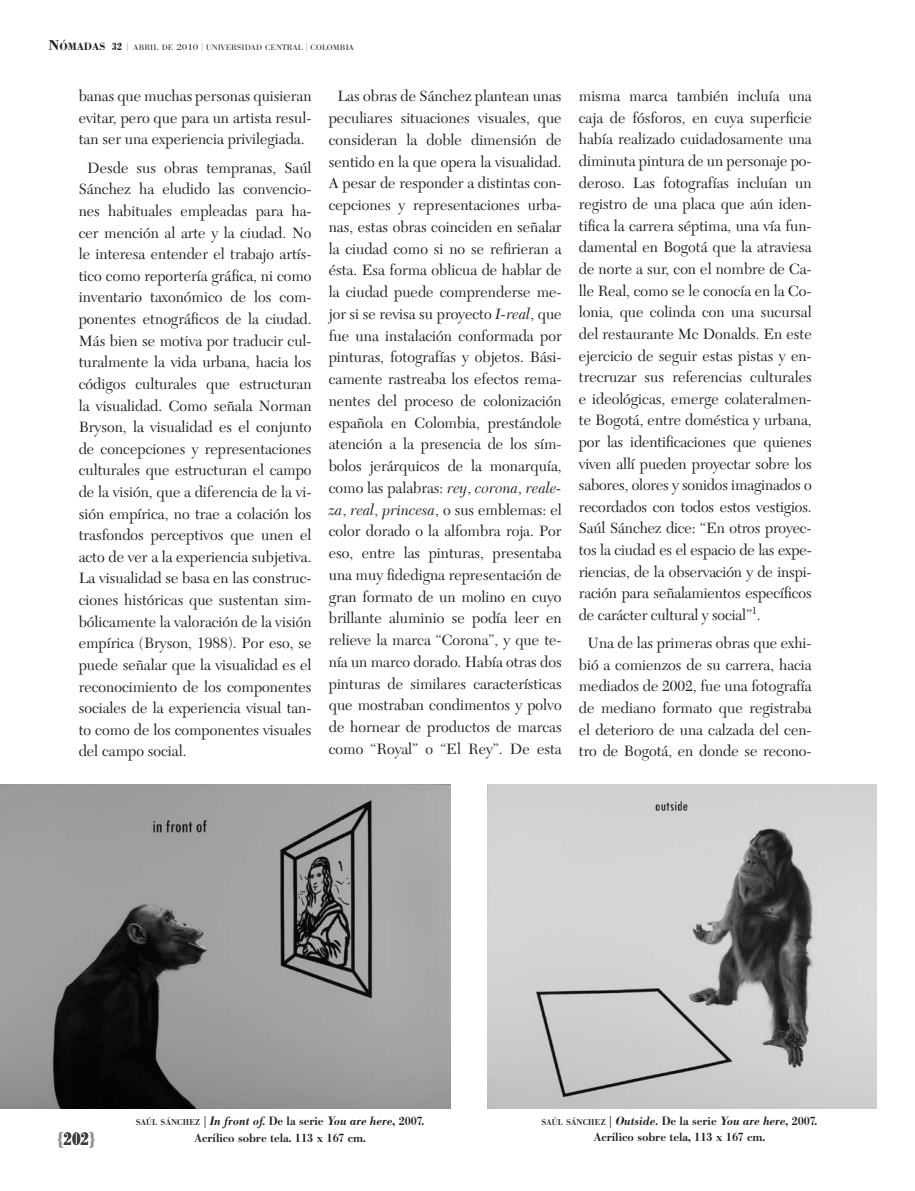
<style>
.page{position:relative;width:915px;height:1191px;background:#fff}
.page>*{position:absolute;margin:0;border:0;box-sizing:border-box;transform-origin:0 0}
.t1{font:700 condensed 18px "Bodoni BE";color:#3e3e3f}
.t2{font:15.6px/21.6px "New Caledonia";color:#231f20;text-align:justify}
.t3{font:500 12px/16.5px "Bodoni BE";color:#231f20;text-align:center}
.t4{font:300 7.8px "Bodoni BE";letter-spacing:.02em;color:#231f20;scale:1.09 1}
.s1{font-family:"Bodoni";font-weight:700;font-size:14.7px}
.s2{font-family:"Bodoni";font-weight:700;font-size:10.95px}
.s3{font-weight:700;font-stretch:condensed;font-size:10.5px}
.s4{font-size:8.25px}
.s5{font-size:8.55px}
.s6{font-style:italic}
.s7{color:#939598}
.s8{font-size:8.4px}
</style>
<div class="page">
<img style="left:0;top:784px;width:450px;height:324px">
<img style="left:488px;top:784px;width:387px;height:324px">
<p class="t4" style="left:48px;top:43px;width:282px"><span class="s1">N</span><span class="s2">ÓMADAS</span> <span class="s3">32</span> <span class="s4">|</span> ABRIL DE <span class="s5">2010</span> <span class="s4">|</span> UNIVERSIDAD CENTRAL <span class="s4">|</span> COLOMBIA</p>
<p class="t2" style="left:79px;top:85px;width:234px">banas que muchas personas quisieran evitar, pero que para un artista resul&shy;tan ser una experiencia privilegiada.</p>
<p class="t2" style="left:79px;top:157px;width:234px;text-indent:9px">Desde sus obras tempranas, Saúl Sánchez ha eludido las convencio&shy;nes habituales empleadas para ha&shy;cer mención al arte y la ciudad. No le interesa entender el trabajo artís&shy;tico como reportería gráfica, ni como inventario taxonómico de los com&shy;ponentes etnográficos de la ciudad.<br>Más bien se motiva por traducir cul&shy;turalmente la vida urbana, hacia los códigos culturales que estructuran la visualidad. Como señala Norman Bryson, la visualidad es el conjunto de concepciones y representaciones culturales que estructuran el campo de la visión, que a diferencia de la vi&shy;sión empírica, no trae a colación los trasfondos perceptivos que unen el acto de ver a la experiencia subjetiva.<br>La visualidad se basa en las construc&shy;ciones históricas que sustentan sim&shy;bólicamente la valoración de la visión empírica (Bryson, 1988). Por eso, se puede señalar que la visualidad es el reconocimiento de los componentes sociales de la experiencia visual tan&shy;to como de los componentes visuales del campo social.</p>
<p class="t2" style="left:328px;top:86px;width:234px;text-align:center">Las obras de Sánchez plantean unas peculiares situaciones visuales, que consideran la doble dimensión de sentido en la que opera la visualidad.<br>A pesar de responder a distintas con&shy;cepciones y representaciones urba&shy;nas, estas obras coinciden en señalar la ciudad como si no se refirieran a ésta. Esa forma oblicua de hablar de la ciudad puede comprenderse me&shy;jor si se revisa su proyecto <span class="s6">I-real</span>, que fue una instalación conformada por pinturas, fotografías y objetos. Bási&shy;camente rastreaba los efectos rema&shy;nentes del proceso de colonización española en Colombia, prestándole atención a la presencia de los sím&shy;bolos jerárquicos de la monarquía, como las palabras: <span class="s6">rey</span>, <span class="s6">corona</span>, <span class="s6">reale&shy;za</span>, <span class="s6">real</span>, <span class="s6">princesa</span>, o sus emblemas: el color dorado o la alfombra roja. Por eso, entre las pinturas, presentaba una muy fidedigna representación de gran formato de un molino en cuyo brillante aluminio se podía leer en relieve la marca “Corona”, y que te&shy;nía un marco dorado. Había otras dos pinturas de similares características que mostraban condimentos y polvo de hornear de productos de marcas como “Royal” o “El Rey”. De esta</p>
<p class="t2" style="left:578px;top:86px;width:234px">misma marca también incluía una caja de fósforos, en cuya superficie había realizado cuidadosamente una diminuta pintura de un personaje po&shy;deroso. Las fotografías incluían un registro de una placa que aún iden&shy;tifica la carrera séptima, una vía fun&shy;damental en Bogotá que la atraviesa de norte a sur, con el nombre de Ca&shy;lle Real, como se le conocía en la Co&shy;lonia, que colinda con una sucursal del restaurante Mc Donalds. En este ejercicio de seguir estas pistas y en&shy;trecruzar sus referencias culturales e ideológicas, emerge colateralmen&shy;te Bogotá, entre doméstica y urbana, por las identificaciones que quienes viven allí pueden proyectar sobre los sabores, olores y sonidos imaginados o recordados con todos estos vestigios.<br>Saúl Sánchez dice: “En otros proyec&shy;tos la ciudad es el espacio de las expe&shy;riencias, de la observación y de inspi&shy;ración para señalamientos específicos de carácter cultural y social”<sup>1</sup>.</p>
<p class="t2" style="left:578px;top:632px;width:234px;text-align:center">Una de las primeras obras que exhi&shy;bió a comienzos de su carrera, hacia mediados de 2002, fue una fotografía de mediano formato que registraba el deterioro de una calzada del cen&shy;tro de Bogotá, en donde se recono-</p>
<p class="t1" style="left:57px;top:1128px;width:40px"><span class="s7">{</span>202<span class="s7">}</span></p>
<p class="t3" style="left:136px;top:1113px;width:290px"><span class="s8">SAÚL SÁNCHEZ</span> | <span class="s6">In front of.</span> De la serie <span class="s6">You are here</span>, 2007.<br>Acrílico sobre tela. 113 x 167 cm.</p>
<p class="t3" style="left:541px;top:1112px;width:277px"><span class="s8">SAÚL SÁNCHEZ</span> | <span class="s6">Outside.</span> De la serie <span class="s6">You are here</span>, 2007.<br>Acrílico sobre tela, 113 x 167 cm.</p>
</div>
